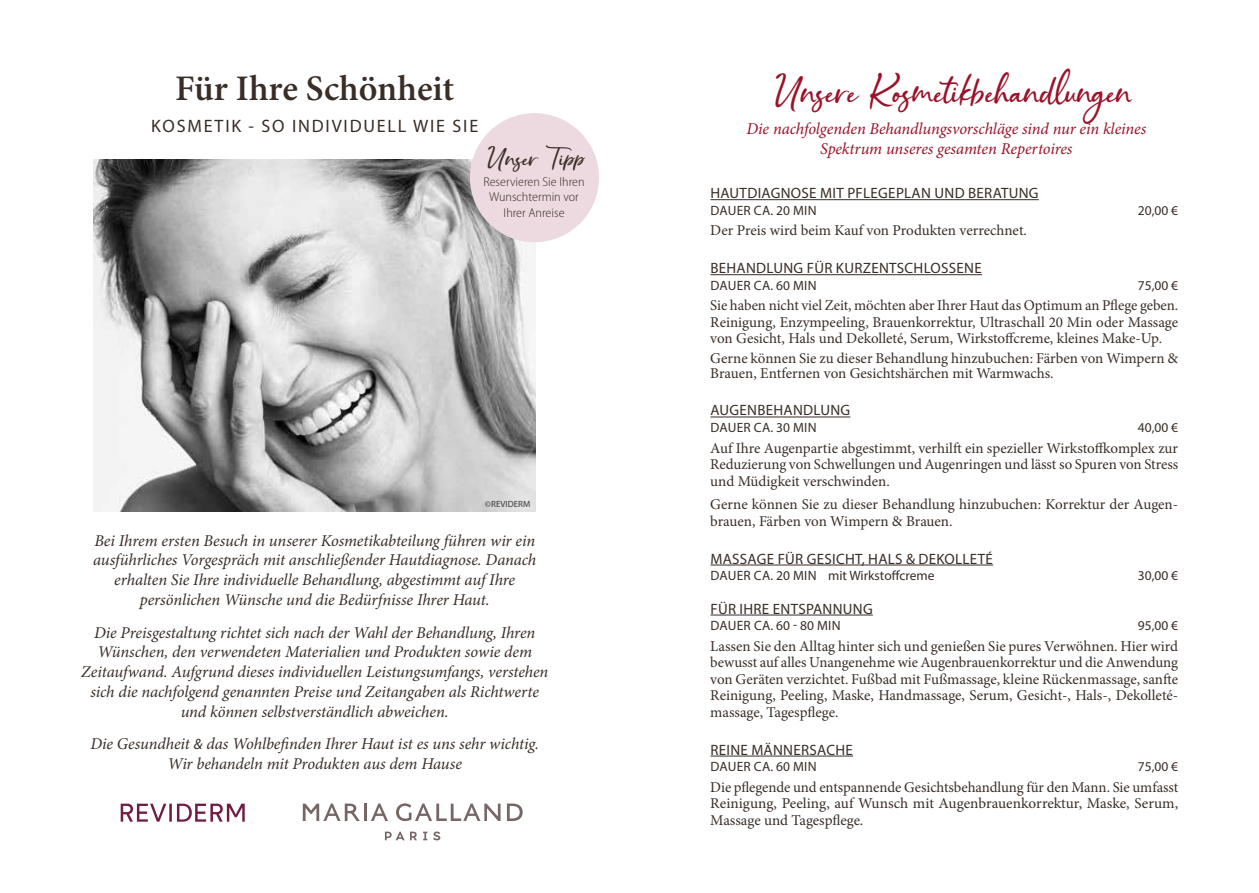
<style>
.page{position:relative;width:1259px;height:893px;background:#fff}
.page>*{position:absolute;margin:0;border:0;box-sizing:border-box;transform-origin:0 0}
.t1{font:36px "Cristalistic Script";color:#981329}
.t2{font:600 36px "Minion Pro";color:#392d27}
.t3{font:23.7px "Cristalistic Script";color:#3a2e28;scale:1.04 1}
.t4{font:18px "Myriad Pro";letter-spacing:.1em;color:#392d27}
.t5{font:italic 16.5px/19.8px "Minion Pro";letter-spacing:-.005em;color:#392d27;text-align:center}
.t6{font:italic 16.5px/19.8px "Minion Pro";letter-spacing:-.01em;color:#981329;text-align:center}
.t7{font:15px/16.5px "Minion Pro";letter-spacing:-.005em;color:#392d27;text-align:justify}
.t8{font:15px "Myriad Pro";letter-spacing:.02em;color:#392d27}
.t9{font:13.5px "Myriad Pro";color:#392d27}
.t10{font:300 semi-condensed 12.9px/15.5px "Myriad Pro";color:#3a2e28;text-align:center;scale:1.04 1}
.t11{font:9px "Myriad Pro";color:#393a39}
.s1{font-family:"Minion Pro"}
.s2{font-family:"Myriad Pro";font-size:15px}
</style>
<div class="page">
<img style="left:94px;top:159px;width:442px;height:352px">
<div style="left:470px;top:113px;width:129px;height:129px;background:#ecdae0;border-radius:50%"></div>
<hr style="left:710px;top:199px;width:328px;height:1px;background:#392d27">
<hr style="left:710px;top:274px;width:272px;height:1px;background:#392d27">
<hr style="left:710px;top:417px;width:140px;height:1px;background:#392d27">
<hr style="left:710px;top:565px;width:283px;height:1px;background:#392d27">
<hr style="left:710px;top:615px;width:163px;height:1px;background:#392d27">
<hr style="left:710px;top:756px;width:143px;height:1px;background:#392d27">
<svg style="left:121px;top:804px;width:124px;height:18px"></svg>
<svg style="left:433px;top:831px;width:7px;height:9px"></svg>
<svg style="left:423px;top:832px;width:4px;height:8px"></svg>
<svg style="left:385px;top:831px;width:32px;height:9px"></svg>
<hr style="left:364px;top:804px;width:3px;height:17px;background:#766666">
<svg style="left:507px;top:803px;width:15px;height:18px"></svg>
<svg style="left:303px;top:803px;width:57px;height:18px"></svg>
<svg style="left:371px;top:803px;width:17px;height:18px"></svg>
<svg style="left:396px;top:803px;width:104px;height:18px"></svg>
<h1 class="t2" style="left:175px;top:64px;width:280px">Für Ihre Schönheit</h1>
<p class="t4" style="left:151px;top:115px;width:328px">KOSMETIK - SO INDIVIDUELL WIE SIE</p>
<h2 class="t3" style="left:487px;top:143px;width:96px">Unser Tipp</h2>
<p class="t10" style="left:483px;top:174px;width:99px">Reservieren Sie Ihren<br>Wunschtermin vor<br>Ihrer Anreise</p>
<p class="t11" style="left:485px;top:498px;width:47px"><span class="s1">©</span>REVIDERM</p>
<p class="t5" style="left:93px;top:530px;width:445px">Bei Ihrem ersten Besuch in unserer Kosmetikabteilung führen wir ein ausführliches Vorgespräch mit anschließender Hautdiagnose. Danach erhalten Sie Ihre individuelle Behandlung, abgestimmt auf Ihre persönlichen Wünsche und die Bedürfnisse Ihrer Haut.</p>
<p class="t5" style="left:81px;top:622px;width:469px">Die Preisgestaltung richtet sich nach der Wahl der Behandlung, Ihren Wünschen, den verwendeten Materialien und Produkten sowie dem Zeitaufwand. Aufgrund dieses individuellen Leistungsumfangs, verstehen sich die nachfolgend genannten Preise und Zeitangaben als Richtwerte und können selbstverständlich abweichen.</p>
<p class="t5" style="left:90px;top:734px;width:450px">Die Gesundheit <span class="s2">&amp;</span> das Wohlbefinden Ihrer Haut ist es uns sehr wichtig.<br>Wir behandeln mit Produkten aus dem Hause</p>
<h1 class="t1" style="left:774px;top:68px;width:359px">Unsere Kosmetikbehandlungen</h1>
<p class="t6" style="left:746px;top:119px;width:401px">Die nachfolgenden Behandlungsvorschläge sind nur ein kleines<br>Spektrum unseres gesamten Repertoires</p>
<p class="t8" style="left:710px;top:184px;width:28px">HAUTDI</p>
<p class="t8" style="left:761px;top:184px;width:29px">AGNOSE</p>
<p class="t8" style="left:820px;top:184px;width:9px">MIT</p>
<p class="t8" style="left:847px;top:184px;width:98px">PFLEGEPLAN UND</p>
<p class="t8" style="left:968px;top:184px;width:43px">BERATUN</p>
<p class="t8" style="left:1029px;top:184px;width:11px">G</p>
<p class="t9" style="left:710px;top:202px;width:91px">DAUE R CA. 20 MIN</p>
<p class="t9" style="left:1138px;top:202px;width:42px">20,00 €</p>
<p class="t7" style="left:710px;top:222px;width:318px">Der Preis wird beim Kauf von Produkten verrechnet.</p>
<p class="t8" style="left:710px;top:259px;width:46px">BEHANDLUN</p>
<p class="t8" style="left:793px;top:259px;width:87px">G FÜR KURZENTS</p>
<p class="t8" style="left:904px;top:259px;width:19px">CHLOSSENE</p>
<p class="t9" style="left:710px;top:277px;width:91px">DAUE R CA. 60 MIN</p>
<p class="t9" style="left:1138px;top:277px;width:42px">75,00 €</p>
<p class="t7" style="left:710px;top:297px;width:469px">Sie haben nicht viel Zeit, möchten aber Ihrer Haut das Optimum an Pflege geben.<br>Reinigung, Enzympeeling, Brauenkorrektur, Ultraschall 20 Min oder Massage von Gesicht, Hals und Dekolleté, Serum, Wirkstoffcreme, kleines Make-Up.</p>
<p class="t7" style="left:710px;top:350px;width:469px;line-height:15px">Gerne können Sie zu dieser Behandlung hinzubuchen: Färben von Wimpern &amp;<br>Brauen, Entfernen von Gesichtshärchen mit Warmwachs.</p>
<p class="t8" style="left:710px;top:401px;width:39px">AUGENBEH</p>
<p class="t8" style="left:783px;top:401px;width:20px">ANDLUN</p>
<p class="t8" style="left:840px;top:401px;width:11px">G</p>
<p class="t9" style="left:710px;top:419px;width:91px">DAUE R CA. 30 MIN</p>
<p class="t9" style="left:1138px;top:419px;width:42px">40,00 €</p>
<p class="t7" style="left:710px;top:440px;width:469px">Auf Ihre Augenpartie abgestimmt, verhilft ein spezieller Wirkstoffkomplex zur Reduzierung von Schwellungen und Augenringen und lässt so Spuren von Stress und Müdigkeit verschwinden.</p>
<p class="t7" style="left:710px;top:496px;width:469px">Gerne können Sie zu dieser Behandlung hinzubuchen: Korrektur der Augen&shy;brauen, Färben von Wimpern &amp; Brauen.</p>
<p class="t8" style="left:710px;top:549px;width:218px">MASSAGE FÜR GESICHT, HALS &amp; DEKOLLET</p>
<p class="t8" style="left:985px;top:549px;width:9px">É</p>
<p class="t9" style="left:710px;top:567px;width:91px">DAUE R CA. 20 MIN</p>
<p class="t9" style="left:828px;top:567px;width:108px">MIT WIRKSTOFFCREME</p>
<p class="t9" style="left:1138px;top:567px;width:42px">30,00 €</p>
<p class="t8" style="left:710px;top:599px;width:72px">FÜR IHRE ENTSP</p>
<p class="t8" style="left:813px;top:599px;width:20px">ANNUN</p>
<p class="t8" style="left:863px;top:599px;width:11px">G</p>
<p class="t9" style="left:710px;top:617px;width:115px">DAUE R CA. 60 - 80 MIN</p>
<p class="t9" style="left:1138px;top:617px;width:42px">95,00 €</p>
<p class="t7" style="left:710px;top:638px;width:469px">Lassen Sie den Alltag hinter sich und genießen Sie pures Verwöhnen. Hier wird bewusst auf alles Unangenehme wie Augenbrauenkorrektur und die Anwendung von Geräten verzichtet. Fußbad mit Fußmassage, kleine Rückenmassage, sanfte Reinigung, Peeling, Maske, Handmassage, Serum, Gesicht-, Hals-, Dekolleté&shy;massage, Tagespflege.</p>
<p class="t8" style="left:710px;top:740px;width:9px">REINE</p>
<p class="t8" style="left:751px;top:740px;width:32px">MÄNNE</p>
<p class="t8" style="left:801px;top:740px;width:44px">RSACHE</p>
<p class="t9" style="left:710px;top:758px;width:91px">DAUE R CA. 60 MIN</p>
<p class="t9" style="left:1138px;top:758px;width:42px">75,00 €</p>
<p class="t7" style="left:710px;top:779px;width:469px">Die pflegende und entspannende Gesichtsbehandlung für den Mann. Sie umfasst Reinigung, Peeling, auf Wunsch mit Augenbrauenkorrektur, Maske, Serum, Massage und Tagespflege.</p>
</div>
